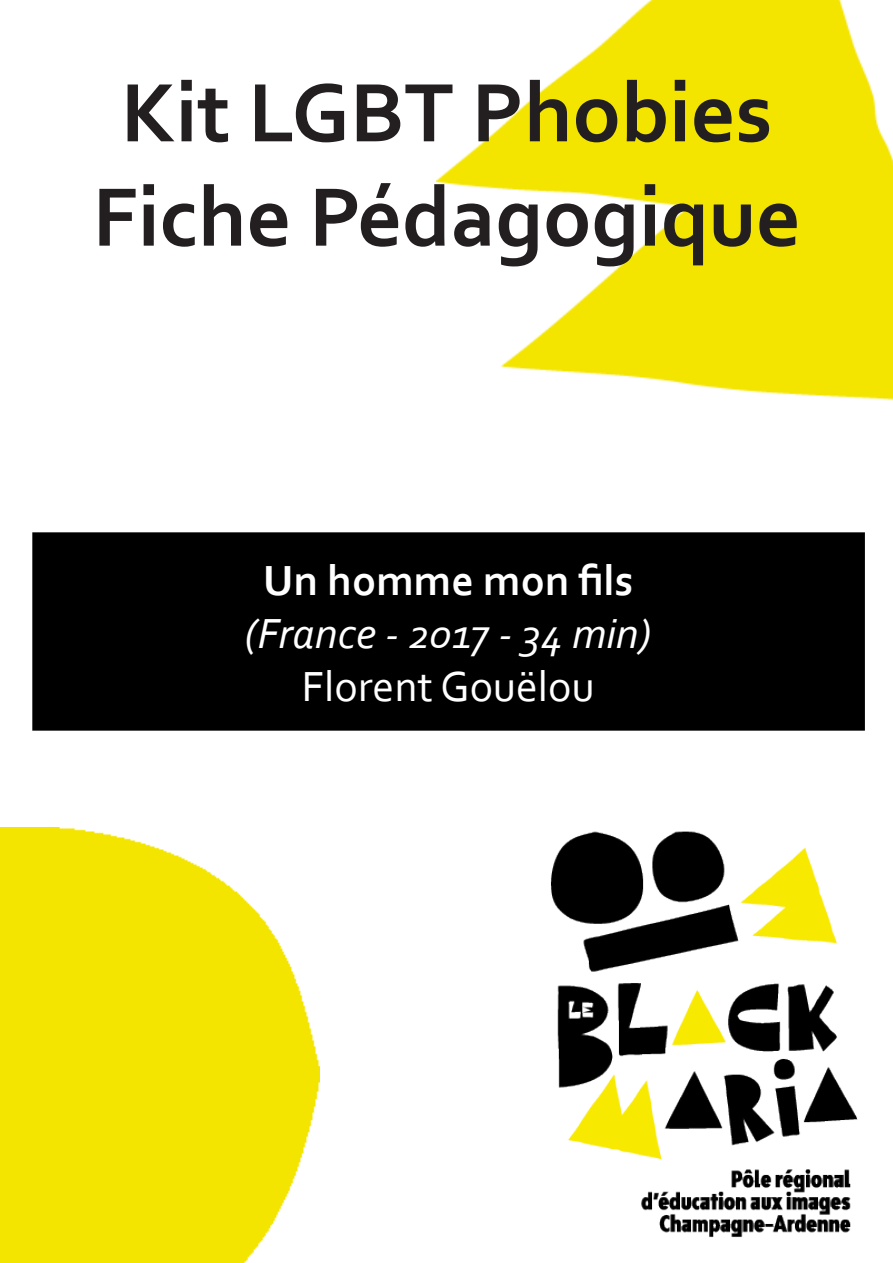
<style>
.page{position:relative;width:893px;height:1263px;background:#fff}
.page>*{position:absolute;margin:0;border:0;box-sizing:border-box;transform-origin:0 0}
.t1{font:700 87px "Corbel";color:#231f20}
.t2{font:italic 44.1px "Corbel";color:#fff}
.t3{font:700 44.1px "Corbel";color:#fff}
.t4{font:44.1px "Corbel";color:#fff}
</style>
<div class="page">
<img style="left:551px;top:831px;width:307px;height:406px">
<img style="left:437px;top:0;width:456px;height:401px">
<img style="left:0;top:828px;width:319px;height:435px">
<div style="left:32px;top:532px;width:833px;height:199px;background:#000"></div>
<p class="t1" style="left:121px;top:58px;width:653px">Kit LGBT Phobies</p>
<p class="t1" style="left:93px;top:163px;width:709px">Fiche Pédagogique</p>
<p class="t3" style="left:263px;top:553px;width:372px">Un homme mon fils</p>
<p class="t2" style="left:245px;top:606px;width:408px">(France - 2017 - 34 min)</p>
<p class="t4" style="left:302px;top:659px;width:294px">Florent Gouëlou</p>
</div>
